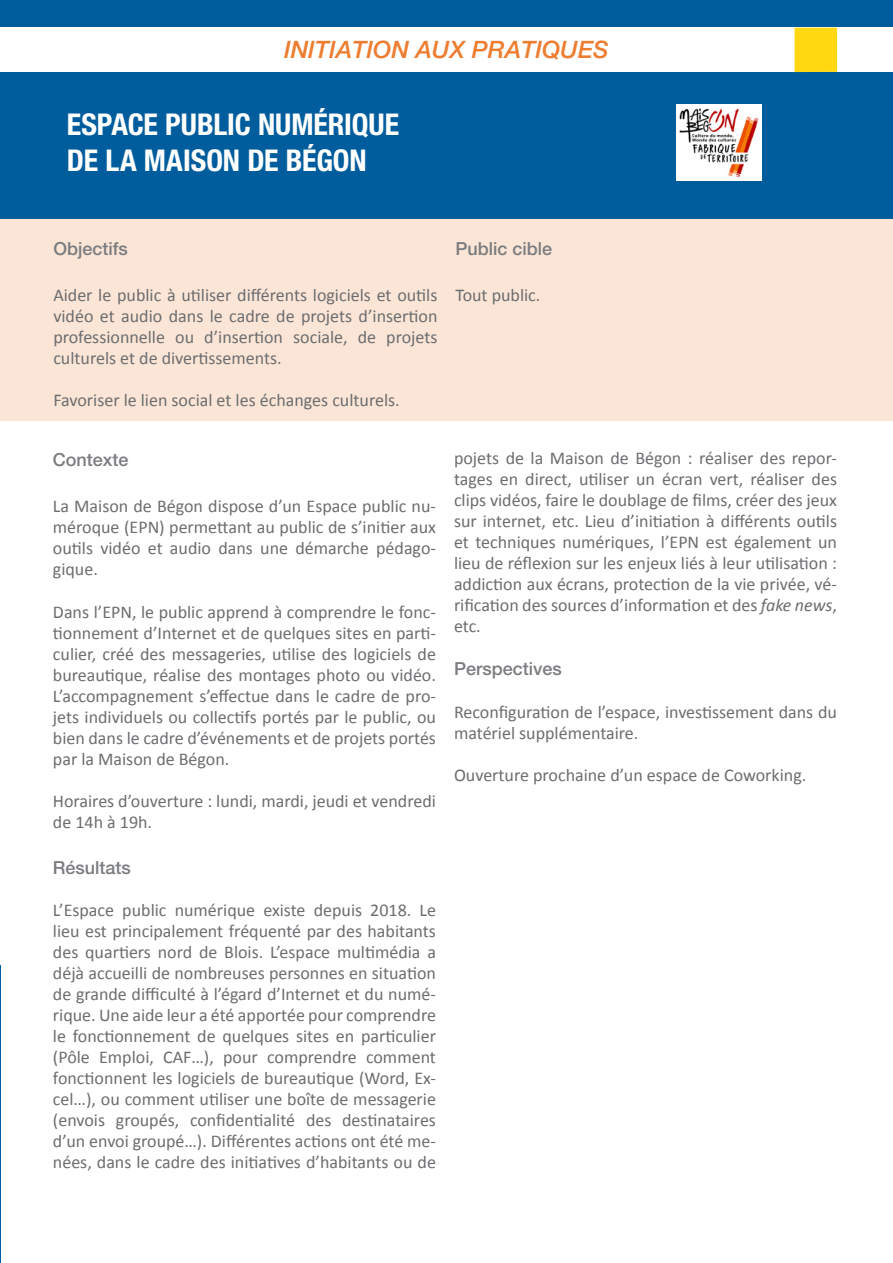
<style>
.page{position:relative;width:893px;height:1263px;background:#fff}
.page>*{position:absolute;margin:0;border:0;box-sizing:border-box;transform-origin:0 0}
.SOUS_TITRE{font:700 condensed 30px "Helvetica Neue LT Pro";letter-spacing:-.005em;color:#fff}
.t1{font:italic 500 24px "Helvetica Neue LT Pro";color:#ed7d31}
.t2{font:18px/21px "Calibri";color:#6c6d70;text-align:justify}
.t3{font:500 18px "Helvetica Neue LT Pro";color:#7a7c7f}
.s1{font-style:italic}
</style>
<div class="page">
<div style="left:0;top:0;width:893px;height:285px;background:#005d9d"></div>
<div style="left:0;top:219px;width:892px;height:201px;background:#fbe5d6"></div>
<div style="left:0;top:28px;width:893px;height:44px;background:#fff"></div>
<div style="left:794px;top:28px;width:43px;height:44px;background:#ffd811"></div>
<img style="left:677px;top:104px;width:85px;height:77px">
<hr style="left:0;top:965px;width:1px;height:298px;background:#005d9d">
<p class="t1" style="left:284px;top:36px;width:326px">INITIATION AUX PRATIQUES</p>
<p class="SOUS_TITRE" style="left:67px;top:106px;width:334px">ESPACE PUBLIC NUMÉRIQUE</p>
<p class="SOUS_TITRE" style="left:67px;top:142px;width:301px">DE LA MAISON DE BÉGON</p>
<p class="t3" style="left:53px;top:238px;width:76px">Objectifs</p>
<p class="t2" style="left:53px;top:285px;width:386px">Aider le public à utiliser différents logiciels et outils vidéo et audio dans le cadre de projets d’insertion professionnelle ou d’insertion sociale, de projets culturels et de divertissements.</p>
<p class="t2" style="left:53px;top:390px;width:348px">Favoriser le lien social et les échanges culturels.</p>
<p class="t3" style="left:53px;top:449px;width:77px">Contexte</p>
<p class="t2" style="left:53px;top:495px;width:385px">La Maison de Bégon dispose d’un Espace public nu&shy;méroque (EPN) permettant au public de s’initier aux outils vidéo et audio dans une démarche pédago&shy;gique.</p>
<p class="t2" style="left:53px;top:601px;width:385px">Dans l’EPN, le public apprend à comprendre le fonc&shy;tionnement d’Internet et de quelques sites en parti&shy;culier, créé des messageries, utilise des logiciels de bureautique, réalise des montages photo ou vidéo.<br>L’accompagnement s’effectue dans le cadre de pro&shy;jets individuels ou collectifs portés par le public, ou bien dans le cadre d’événements et de projets portés par la Maison de Bégon.</p>
<p class="t2" style="left:53px;top:790px;width:385px">Horaires d’ouverture : lundi, mardi, jeudi et vendredi de 14h à 19h.</p>
<p class="t3" style="left:53px;top:857px;width:80px">Résultats</p>
<p class="t2" style="left:53px;top:900px;width:385px">L’Espace public numérique existe depuis 2018. Le lieu est principalement fréquenté par des habitants des quartiers nord de Blois. L’espace multimédia a déjà accueilli de nombreuses personnes en situation de grande difficulté à l’égard d’Internet et du numé&shy;rique. Une aide leur a été apportée pour comprendre le fonctionnement de quelques sites en particulier (Pôle Emploi, CAF…), pour comprendre comment fonctionnent les logiciels de bureautique (Word, Ex&shy;cel…), ou comment utiliser une boîte de messagerie (envois groupés, confidentialité des destinataires d’un envoi groupé…). Différentes actions ont été me&shy;nées, dans le cadre des initiatives d’habitants ou de</p>
<p class="t3" style="left:455px;top:238px;width:98px">Public cible</p>
<p class="t2" style="left:455px;top:285px;width:86px">Tout public.</p>
<p class="t2" style="left:454px;top:448px;width:385px">pojets de la Maison de Bégon : réaliser des repor&shy;tages en direct, utiliser un écran vert, réaliser des clips vidéos, faire le doublage de films, créer des jeux sur internet, etc. Lieu d’initiation à différents outils et techniques numériques, l’EPN est également un lieu de réflexion sur les enjeux liés à leur utilisation : addiction aux écrans, protection de la vie privée, vé&shy;rification des sources d’information et des <span class="s1">fake news</span>, etc.</p>
<p class="t3" style="left:454px;top:658px;width:109px">Perspectives</p>
<p class="t2" style="left:454px;top:701px;width:385px">Reconfiguration de l’espace, investissement dans du matériel supplémentaire.</p>
<p class="t2" style="left:454px;top:764px;width:354px">Ouverture prochaine d’un espace de Coworking.</p>
</div>
